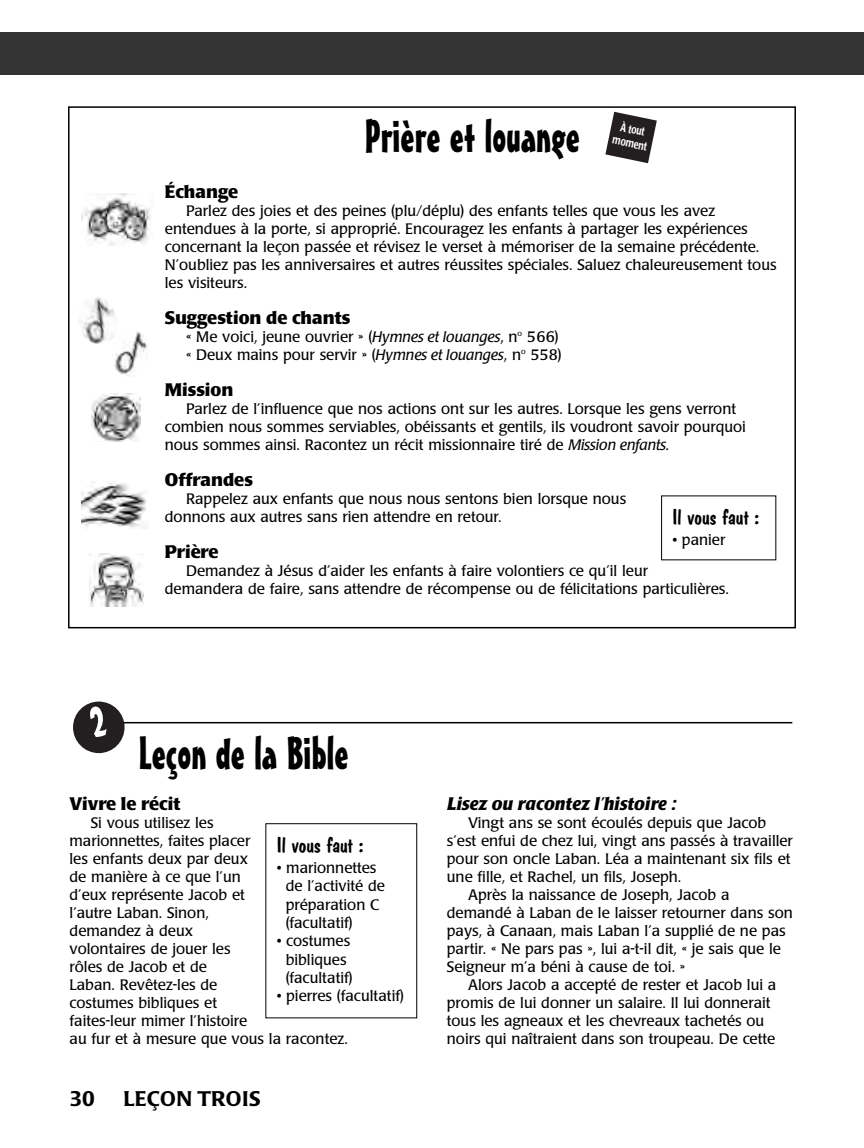
<style>
.page{position:relative;width:864px;height:1148px;background:#fff}
.page>*{position:absolute;margin:0;border:0;box-sizing:border-box;transform-origin:0 0}
.t1{font:45px "Mister Earl BT";color:#000}
.t2{font:21px "Dom Casual D";color:#000;scale:1.05 1}
.t3{font:500 21px "Poppl Laudatio";letter-spacing:.02em;color:#000}
.t4{font:700 18px "Poppl Laudatio";color:#000}
.t5{font:italic 700 18px "Poppl Laudatio";color:#000}
.t6{font:15px/18px "Poppl Laudatio";color:#000}
.t7{font:500 11.7px/13.8px "Poppl Laudatio";color:#fff;text-align:center;scale:.74 1}
.s1{font-style:italic}
</style>
<div class="page">
<div style="left:0;top:32px;width:864px;height:42px;background:#333"></div>
<img style="left:81px;top:194px;width:69px;height:52px">
<img style="left:79px;top:297px;width:36px;height:47px">
<img style="left:91px;top:393px;width:50px;height:48px">
<img style="left:82px;top:481px;width:64px;height:47px">
<img style="left:89px;top:553px;width:54px;height:53px">
<img style="left:112px;top:330px;width:38px;height:47px;border-radius:19px">
<svg style="left:605px;top:112px;width:52px;height:51px"></svg>
<hr style="left:123px;top:722px;width:669px;height:1px;background:#000">
<svg style="left:73px;top:701px;width:52px;height:52px"></svg>
<h1 class="t1" style="left:365px;top:120px;width:217px">Prière et louange</h1>
<p class="t7" style="left:617px;top:120px;width:49px;rotate:12deg">À tout moment</p>
<p class="t4" style="left:165px;top:185px;width:75px">Échange</p>
<p class="t6" style="left:165px;top:203px;width:613px;text-indent:21px">Parlez des joies et des peines (plu/déplu) des enfants telles que vous les avez entendues à la porte, si approprié. Encouragez les enfants à partager les expériences concernant la leçon passée et révisez le verset à mémoriser de la semaine précédente.<br>N’oubliez pas les anniversaires et autres réussites spéciales. Saluez chaleureusement tous les visiteurs.</p>
<p class="t4" style="left:165px;top:311px;width:187px">Suggestion de chants</p>
<p class="t6" style="left:186px;top:329px;width:377px">« Me voici, jeune ouvrier » (<span class="s1">Hymnes et louanges</span>, n<sup>o</sup> 566) « Deux mains pour servir » (<span class="s1">Hymnes et louanges</span>, n<sup>o</sup> 558)</p>
<p class="t4" style="left:165px;top:383px;width:70px">Mission</p>
<p class="t6" style="left:165px;top:401px;width:583px;text-indent:21px">Parlez de l’influence que nos actions ont sur les autres. Lorsque les gens verront combien nous sommes serviables, obéissants et gentils, ils voudront savoir pourquoi nous sommes ainsi. Racontez un récit missionnaire tiré de <span class="s1">Mission enfants.</span></p>
<p class="t4" style="left:165px;top:473px;width:90px">Offrandes</p>
<p class="t6" style="left:165px;top:491px;width:463px;text-indent:21px">Rappelez aux enfants que nous nous sentons bien lorsque nous donnons aux autres sans rien attendre en retour.</p>
<p class="t4" style="left:165px;top:545px;width:55px">Prière</p>
<p class="t6" style="left:165px;top:563px;width:566px;text-indent:21px">Demandez à Jésus d’aider les enfants à faire volontiers ce qu’il leur demandera de faire, sans attendre de récompense ou de félicitations particulières.</p>
<h2 class="t2" style="left:672px;top:504px;width:84px">Il vous faut :</h2>
<p class="t6" style="left:672px;top:532px;width:54px">• panier</p>
<h1 class="t1" style="left:139px;top:737px;width:212px">Leçon de la Bible</h1>
<p class="t4" style="left:70px;top:797px;width:113px">Vivre le récit</p>
<p class="t6" style="left:70px;top:815px;width:280px;text-indent:21px">Si vous utilisez les<br>marionnettes, faites placer<br>les enfants deux par deux<br>de manière à ce que l’un<br>d’eux représente Jacob et<br>l’autre Laban. Sinon,<br>demandez à deux<br>volontaires de jouer les<br>rôles de Jacob et de<br>Laban. Revêtez-les de<br>costumes bibliques et<br>faites-leur mimer l’histoire<br>au fur et à mesure que vous la racontez.</p>
<h2 class="t2" style="left:277px;top:832px;width:84px">Il vous faut :</h2>
<p class="t6" style="left:286px;top:860px;width:101px;text-indent:-9px">• marionnettes de l’activité de préparation C (facultatif)</p>
<p class="t6" style="left:286px;top:933px;width:68px;text-indent:-9px">• costumes bibliques (facultatif)</p>
<p class="t6" style="left:277px;top:988px;width:129px">• pierres (facultatif)</p>
<h2 class="t3" style="left:70px;top:1090px;width:27px">30</h2>
<h2 class="t3" style="left:124px;top:1090px;width:139px">LEÇON TROIS</h2>
<p class="t5" style="left:447px;top:797px;width:230px">Lisez ou racontez l’histoire :</p>
<p class="t6" style="left:468px;top:815px;width:300px">Vingt ans se sont écoulés depuis que Jacob</p>
<p class="t6" style="left:447px;top:833px;width:348px">s’est enfui de chez lui, vingt ans passés à travailler</p>
<p class="t6" style="left:447px;top:851px;width:345px">pour son oncle Laban. Léa a maintenant six fils et</p>
<p class="t6" style="left:447px;top:869px;width:236px">une fille, et Rachel, un fils, Joseph.</p>
<p class="t6" style="left:468px;top:887px;width:263px">Après la naissance de Joseph, Jacob a</p>
<p class="t6" style="left:447px;top:905px;width:347px">demandé à Laban de le laisser retourner dans son</p>
<p class="t6" style="left:447px;top:923px;width:340px">pays, à Canaan, mais Laban l’a supplié de ne pas</p>
<p class="t6" style="left:447px;top:941px;width:336px">partir. « Ne pars pas », lui a-t-il dit, « je sais que le</p>
<p class="t6" style="left:447px;top:959px;width:240px">Seigneur m’a béni à cause de toi. »</p>
<p class="t6" style="left:468px;top:977px;width:310px">Alors Jacob a accepté de rester et Jacob lui a</p>
<p class="t6" style="left:447px;top:995px;width:325px">promis de lui donner un salaire. Il lui donnerait</p>
<p class="t6" style="left:447px;top:1013px;width:319px">tous les agneaux et les chevreaux tachetés ou</p>
<p class="t6" style="left:447px;top:1031px;width:330px">noirs qui naîtraient dans son troupeau. De cette</p>
</div>
